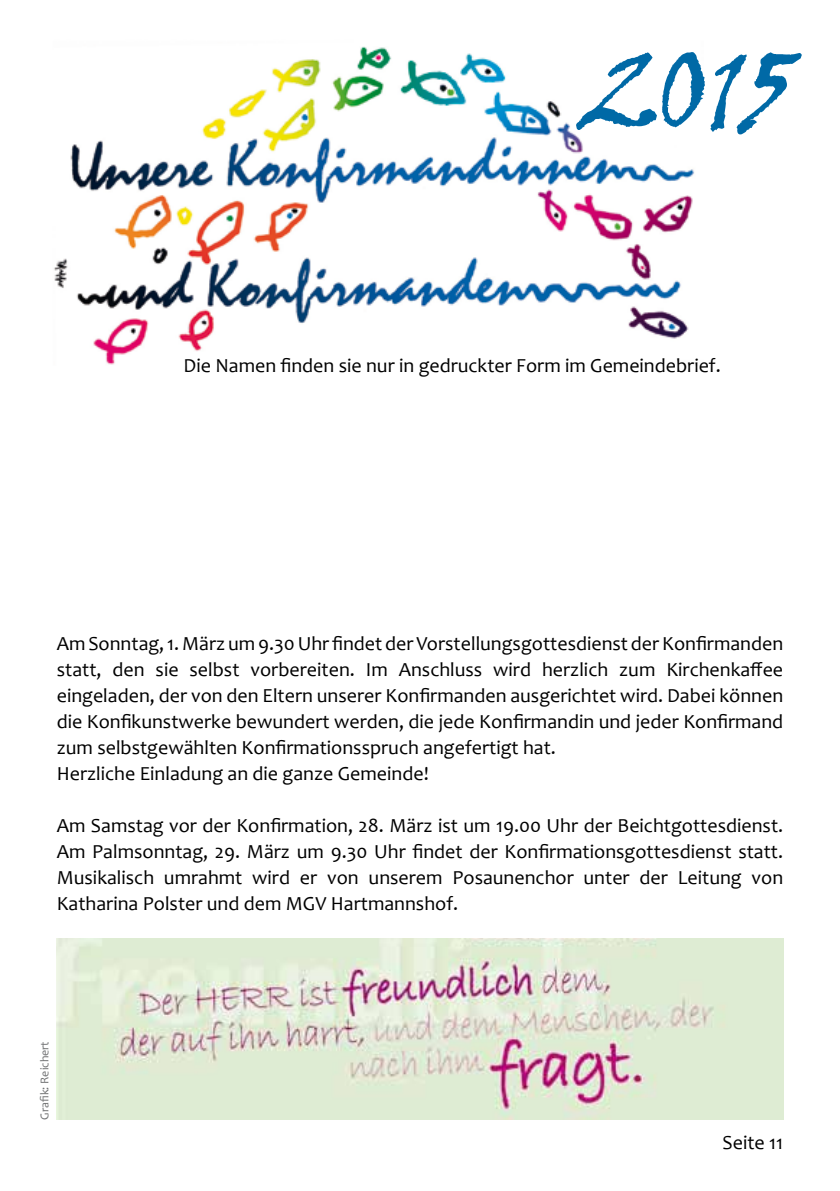
<style>
.page{position:relative;width:840px;height:1191px;background:#fff}
.page>*{position:absolute;margin:0;border:0;box-sizing:border-box;transform-origin:0 0}
.t1{font:110px "Viner Hand ITC";color:#0069a6}
.t2{font:20px/26px "Candara";color:#000}
.t3{font:12px "Candara";color:#707172}
</style>
<div class="page">
<img style="left:54px;top:46px;width:640px;height:319px">
<img style="left:57px;top:938px;width:725px;height:181px">
<h1 class="t1" style="left:584px;top:23px;width:209px">2015</h1>
<p class="t2" style="left:183px;top:352px;width:538px">Die Namen finden sie nur in gedruckter Form im Gemeindebrief.</p>
<p class="t2" style="left:57px;top:630px;width:727px">Am Sonntag, 1. März um 9.30 Uhr findet der Vorstellungsgottesdienst der Konfirmanden statt, den sie selbst vorbereiten. Im Anschluss wird herzlich zum Kirchenkaffee eingeladen, der von den Eltern unserer Konfirmanden ausgerichtet wird. Dabei können die Konfikunstwerke bewundert werden, die jede Konfirmandin und jeder Konfirmand zum selbstgewählten Konfirmationsspruch angefertigt hat.<br>Herzliche Einladung an die ganze Gemeinde!</p>
<p class="t2" style="left:57px;top:812px;width:727px;text-align:justify">Am Samstag vor der Konfirmation, 28. März ist um 19.00 Uhr der Beichtgottesdienst.<br>Am Palmsonntag, 29. März um 9.30 Uhr findet der Konfirmationsgottesdienst statt.<br>Musikalisch umrahmt wird er von unserem Posaunenchor unter der Leitung von Katharina Polster und dem MGV Hartmannshof.</p>
<p class="t3" style="left:37px;top:1119px;width:80px;rotate:-90deg">Grafik: Reichert</p>
<p class="t2" style="left:722px;top:1129px;width:62px">Seite 11</p>
</div>
